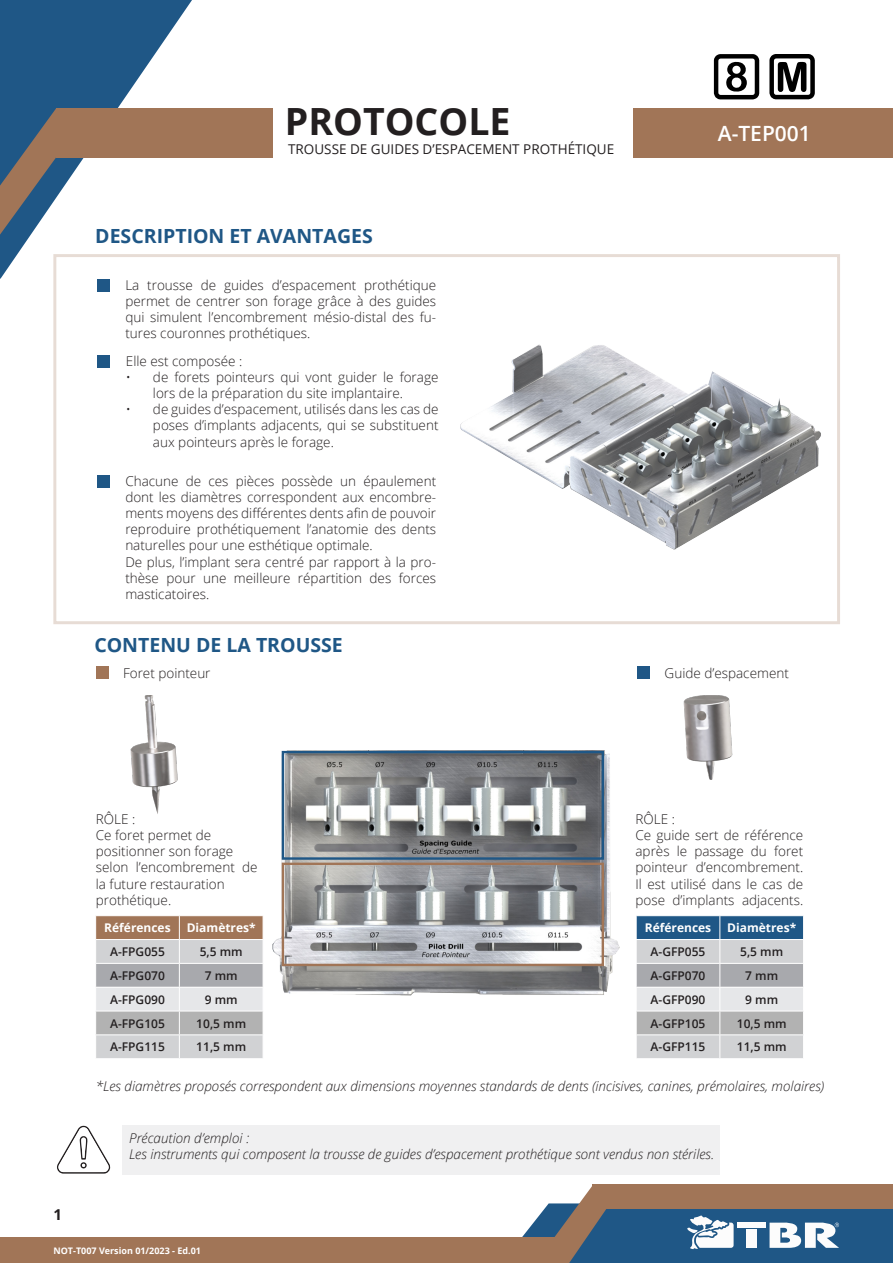
<style>
.page{position:relative;width:893px;height:1263px;background:#fff}
.page>*{position:absolute;margin:0;border:0;box-sizing:border-box;transform-origin:0 0}
.t1{font:700 37.5px "Open Sans";color:#231f20}
.t2{font:600 21px "Open Sans";color:#fff}
.t3{font:700 19.5px "Open Sans";color:#1f5786}
.t4{font:700 15px "Open Sans";color:#231f20}
.t5{font:300 13.5px/16.2px "Open Sans";color:#231f20;text-align:justify}
.t6{font:italic 300 13.5px "Open Sans";color:#231f20}
.t7{font:13.5px "Open Sans";color:#231f20}
.t8{font:600 12px "Open Sans";color:#231f20}
.t9{font:700 12px "Open Sans";color:#fff}
.t10{font:700 9px "Open Sans";color:#fff}
</style>
<div class="page">
<div style="left:0;top:1237px;width:554px;height:26px;background:#a17557"></div>
<div style="left:122px;top:1125px;width:597px;height:49px;background:#f0f0f1"></div>
<svg style="left:0;top:0;width:192px;height:279px"></svg>
<svg style="left:0;top:108px;width:80px;height:127px"></svg>
<div style="left:56px;top:108px;width:217px;height:50px;background:#a17557"></div>
<div style="left:634px;top:108px;width:259px;height:50px;background:#a17557"></div>
<svg style="left:522px;top:1185px;width:371px;height:78px"></svg>
<div style="left:737px;top:1222px;width:29px;height:6px;background:#fcfcfc"></div>
<div style="left:746px;top:1230px;width:11px;height:18px;background:#fcfcfc"></div>
<div style="left:97px;top:279px;width:13px;height:13px;background:#1f5786"></div>
<div style="left:97px;top:355px;width:13px;height:13px;background:#1f5786"></div>
<div style="left:97px;top:475px;width:13px;height:13px;background:#1f5786"></div>
<img style="left:460px;top:344px;width:361px;height:206px">
<div style="left:96px;top:666px;width:13px;height:13px;background:#a17557"></div>
<div style="left:638px;top:666px;width:12px;height:13px;background:#1f5786"></div>
<img style="left:130px;top:695px;width:48px;height:119px">
<img style="left:683px;top:695px;width:50px;height:85px">
<img style="left:272px;top:751px;width:348px;height:245px">
<div style="left:282px;top:751px;width:322px;height:109px;border:2px solid #1f5786"></div>
<div style="left:282px;top:863px;width:322px;height:103px;border:2px solid #a17557"></div>
<svg style="left:95px;top:916px;width:168px;height:142px;background:#c3bdba"></svg>
<svg style="left:636px;top:916px;width:168px;height:142px;background:#afb8c1"></svg>
<svg style="left:57px;top:1125px;width:54px;height:49px"></svg>
<svg style="left:769px;top:54px;width:46px;height:45px"></svg>
<svg style="left:714px;top:54px;width:45px;height:45px"></svg>
<p class="t1" style="left:285px;top:95px;width:227px">PROTOCOLE</p>
<p class="t7" style="left:288px;top:140px;width:328px">TROUSSE DE GUIDES D’ESPACEMENT PROTHÉTIQUE</p>
<p class="t3" style="left:95px;top:223px;width:279px">DESCRIPTION ET AVANTAGES</p>
<p class="t5" style="left:125px;top:276px;width:312px">La trousse de guides d’espacement prothétique permet de centrer son forage grâce à des guides qui simulent l’encombrement mésio-distal des fu&shy;tures couronnes prothétiques.</p>
<p class="t5" style="left:126px;top:352px;width:118px">Elle est composée :</p>
<p class="t5" style="left:153px;top:368px;width:287px;text-indent:-27px">• de forets pointeurs qui vont guider le forage lors de la préparation du site implantaire.</p>
<p class="t5" style="left:153px;top:401px;width:287px;text-indent:-27px">• de guides d’espacement, utilisés dans les cas de poses d’implants adjacents, qui se substituent aux pointeurs après le forage.</p>
<p class="t5" style="left:125px;top:472px;width:312px">Chacune de ces pièces possède un épaulement dont les diamètres correspondent aux encombre&shy;ments moyens des différentes dents afin de pouvoir reproduire prothétiquement l’anatomie des dents naturelles pour une esthétique optimale.</p>
<p class="t5" style="left:125px;top:553px;width:312px">De plus, l’implant sera centré par rapport à la pro&shy;thèse pour une meilleure répartition des forces masticatoires.</p>
<p class="t3" style="left:94px;top:631px;width:250px">CONTENU DE LA TROUSSE</p>
<p class="t2" style="left:718px;top:119px;width:95px">A-TEP001</p>
<p class="t5" style="left:123px;top:664px;width:89px">Foret pointeur</p>
<p class="t5" style="left:665px;top:664px;width:126px">Guide d’espacement</p>
<p class="t5" style="left:96px;top:810px;width:41px">RÔLE :</p>
<p class="t5" style="left:96px;top:827px;width:117px">Ce foret permet de</p>
<p class="t5" style="left:96px;top:843px;width:139px">positionner son forage</p>
<p class="t5" style="left:96px;top:859px;width:163px">selon l’encombrement de la future restauration</p>
<p class="t5" style="left:96px;top:891px;width:77px">prothétique.</p>
<p class="t5" style="left:635px;top:810px;width:41px">RÔLE :</p>
<p class="t5" style="left:635px;top:827px;width:169px">Ce guide sert de référence après le passage du foret</p>
<p class="t5" style="left:635px;top:859px;width:169px">pointeur d’encombrement.<br>Il est utilisé dans le cas de pose d’implants adjacents.</p>
<p class="t9" style="left:645px;top:919px;width:68px">Références</p>
<p class="t9" style="left:727px;top:919px;width:70px">Diamètres*</p>
<p class="t8" style="left:651px;top:943px;width:56px">A-GFP055</p>
<p class="t8" style="left:740px;top:943px;width:44px">5,5 mm</p>
<p class="t8" style="left:651px;top:967px;width:56px">A-GFP070</p>
<p class="t8" style="left:745px;top:967px;width:34px">7 mm</p>
<p class="t8" style="left:651px;top:991px;width:56px">A-GFP090</p>
<p class="t8" style="left:745px;top:991px;width:34px">9 mm</p>
<p class="t8" style="left:651px;top:1015px;width:56px">A-GFP105</p>
<p class="t8" style="left:737px;top:1015px;width:51px">10,5 mm</p>
<p class="t8" style="left:651px;top:1039px;width:56px">A-GFP115</p>
<p class="t8" style="left:737px;top:1039px;width:51px">11,5 mm</p>
<p class="t6" style="left:96px;top:1077px;width:730px">*Les diamètres proposés correspondent aux dimensions moyennes standards de dents (incisives, canines, prémolaires, molaires)</p>
<p class="t9" style="left:104px;top:919px;width:68px">Références</p>
<p class="t9" style="left:187px;top:919px;width:70px">Diamètres*</p>
<p class="t8" style="left:110px;top:943px;width:56px">A-FPG055</p>
<p class="t8" style="left:200px;top:943px;width:44px">5,5 mm</p>
<p class="t8" style="left:110px;top:967px;width:56px">A-FPG070</p>
<p class="t8" style="left:205px;top:967px;width:34px">7 mm</p>
<p class="t8" style="left:110px;top:991px;width:56px">A-FPG090</p>
<p class="t8" style="left:205px;top:991px;width:34px">9 mm</p>
<p class="t8" style="left:110px;top:1015px;width:56px">A-FPG105</p>
<p class="t8" style="left:196px;top:1015px;width:51px">10,5 mm</p>
<p class="t8" style="left:110px;top:1039px;width:56px">A-FPG115</p>
<p class="t8" style="left:196px;top:1039px;width:51px">11,5 mm</p>
<p class="t6" style="left:129px;top:1129px;width:122px">Précaution d’emploi :</p>
<p class="t6" style="left:129px;top:1145px;width:587px">Les instruments qui composent la trousse de guides d’espacement prothétique sont vendus non stériles.</p>
<p class="t4" style="left:53px;top:1204px;width:10px">1</p>
<p class="t10" style="left:53px;top:1244px;width:149px">NOT-T007 Version 01/2023 - Ed.01</p>
<p class="t10" style="left:56px;top:1244px;width:108px">Version : 01/2023 - Ed.01</p>
</div>
